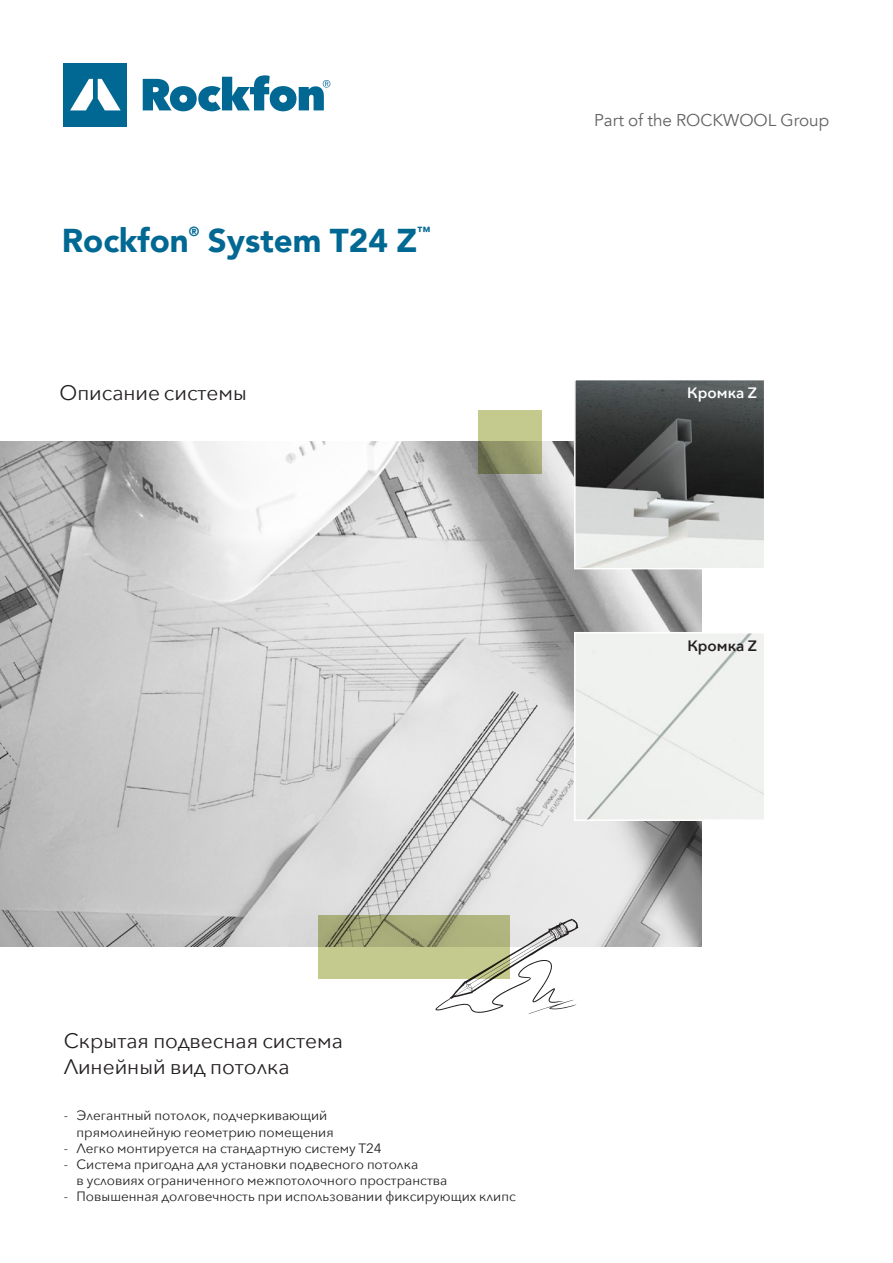
<style>
.page{position:relative;width:893px;height:1263px;background:#fff}
.page>*{position:absolute;margin:0;border:0;box-sizing:border-box;transform-origin:0 0}
.t1{font:900 33px "Avenir";color:#006893}
.t2{font:21px/25.2px "Avenir Next";color:#231f20}
.t3{font:17.1px "Avenir";color:#636466}
.t4{font:600 15px "Avenir Next";color:#fff}
.t5{font:600 15px "Avenir Next";color:#231f20}
.t6{font:13.5px/16.2px "Avenir Next";color:#231f20}
.t7{font:900 13.2px "Avenir";color:#006893}
</style>
<div class="page">
<img style="left:0;top:442px;width:702px;height:504px">
<img style="left:577px;top:382px;width:185px;height:184px">
<div style="left:574px;top:379px;width:191px;height:190px;border:2px solid #fff"></div>
<div style="left:577px;top:635px;width:185px;height:183px;background:#f0f2ef"></div>
<div style="left:574px;top:632px;width:191px;height:189px;border:2px solid #fff"></div>
<svg style="left:435px;top:919px;width:143px;height:95px"></svg>
<svg style="left:478px;top:410px;width:64px;height:64px;background:#a6ab78"></svg>
<svg style="left:143px;top:75px;width:187px;height:36px"></svg>
<div style="left:64px;top:63px;width:63px;height:63px;background:#006893"></div>
<svg style="left:70px;top:79px;width:51px;height:31px"></svg>
<svg style="left:319px;top:915px;width:191px;height:63px;background:#b0b57f"></svg>
<h1 class="t1" style="left:62px;top:213px;width:129px">Rockfon</h1>
<p class="t7" style="left:189px;top:220px;width:12px">®</p>
<h1 class="t1" style="left:208px;top:213px;width:211px">System T24 Z</h1>
<p class="t7" style="left:417px;top:220px;width:15px">™</p>
<h2 class="t2" style="left:59px;top:379px;width:189px">Описание системы</h2>
<p class="t3" style="left:594px;top:110px;width:237px">Part of the ROCKWOOL Group</p>
<p class="t4" style="left:687px;top:380px;width:71px">Кромка Z</p>
<p class="t5" style="left:687px;top:633px;width:71px">Кромка Z</p>
<h2 class="t2" style="left:64px;top:1027px;width:281px">Скрытая подвесная система<br>Линейный вид потолка</h2>
<p class="t6" style="left:77px;top:1107px;width:259px;text-indent:-13px">- Элегантный потолок, подчеркивающий прямолинейную геометрию помещения</p>
<p class="t6" style="left:64px;top:1139px;width:320px">- Легко монтируется на стандартную систему T24</p>
<p class="t6" style="left:77px;top:1155px;width:372px;text-indent:-13px">- Система пригодна для установки подвесного потолка<br>в условиях ограниченного межпотолочного пространства</p>
<p class="t6" style="left:64px;top:1188px;width:453px">- Повышенная долговечность при использовании фиксирующих клипс</p>
</div>
